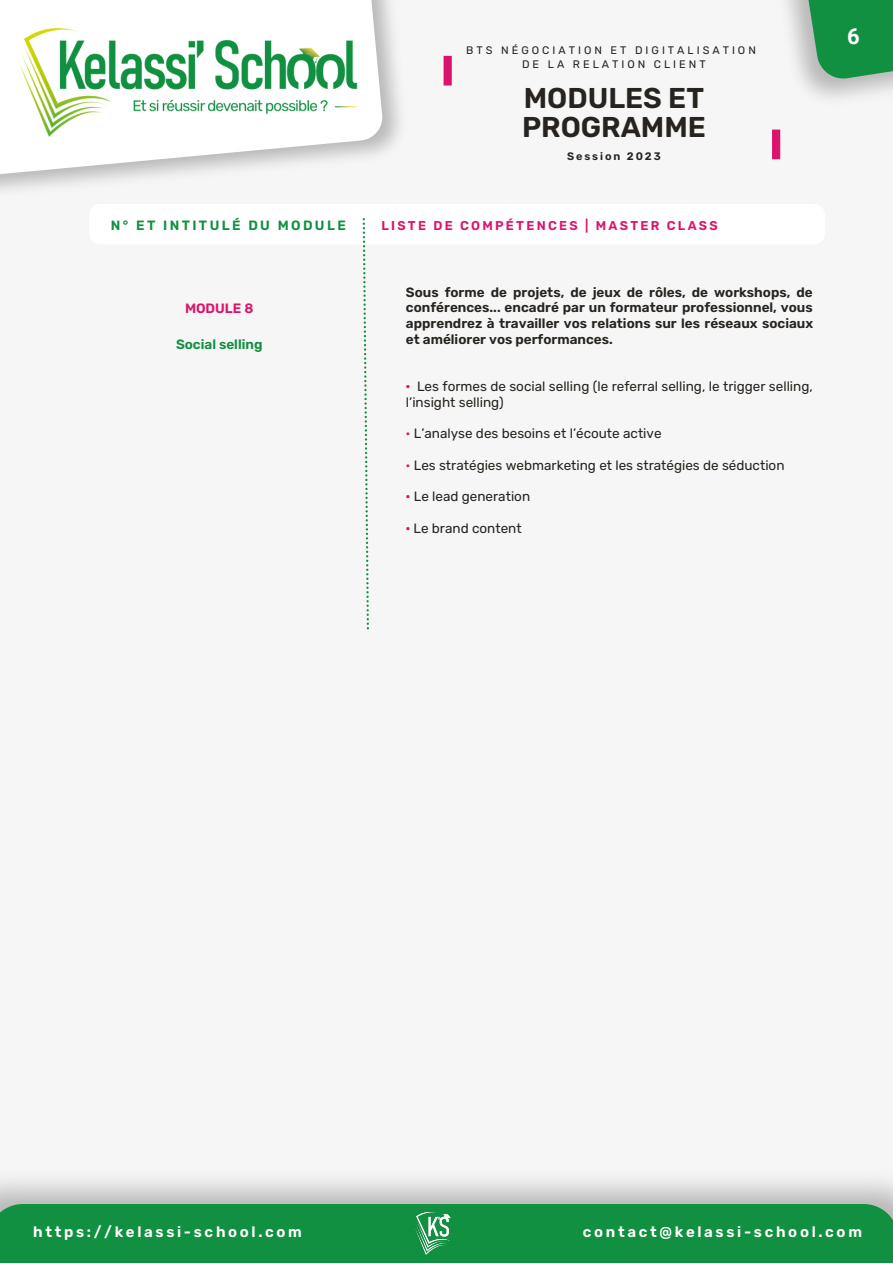
<style>
.page{position:relative;width:893px;height:1264px;background:#fff}
.page>*{position:absolute;margin:0;border:0;box-sizing:border-box;transform-origin:0 0}
.t1{font:600 28.65px/29.7px "Rubik";color:#27231f}
.t2{font:700 21.9px "Roboto";color:#fff}
.t3{font:600 15px "Rubik";letter-spacing:.18em;color:#fff}
.t4{font:13.5px/15.8px "Rubik";color:#27231f}
.t5{font:600 13.5px/15.8px "Rubik";color:#27231f;text-align:justify}
.t6{font:600 13.5px "Rubik";letter-spacing:.18em;color:#109040}
.t7{font:600 13.5px "Rubik";color:#109040}
.t8{font:600 13.5px "Rubik";color:#dc136c}
.t9{font:600 12.75px "Rubik";letter-spacing:.18em;color:#dc136c}
.t10{font:10.95px "Rubik";letter-spacing:.275em;color:#27231f}
.t11{font:600 10.95px "Rubik";letter-spacing:.18em;color:#27231f}
.s1{font-weight:600;color:#dc136c}
.s2{color:#dc136c}
</style>
<div class="page">
<div style="left:0;top:0;width:892px;height:1262px;background:#f6f6f6"></div>
<svg style="left:782px;top:0;width:110px;height:82px;background:#58aa77"></svg>
<svg style="left:0;top:0;width:384px;height:195px"></svg>
<img style="left:5px;top:6px;width:367px;height:140px">
<div style="left:0;top:1203px;width:892px;height:59px;background:#109040"></div>
<img style="left:406px;top:1206px;width:54px;height:51px">
<div style="left:89px;top:204px;width:735px;height:40px;background:#fff;border-radius:11px"></div>
<svg style="left:362px;top:218px;width:7px;height:411px"></svg>
<div style="left:443px;top:56px;width:8px;height:29px;background:#dc136c"></div>
<div style="left:772px;top:130px;width:8px;height:29px;background:#dc136c"></div>
<p class="t6" style="left:111px;top:217px;width:236px">N° ET INTITULÉ DU MODULE</p>
<p class="t8" style="left:185px;top:300px;width:70px">MODULE 8</p>
<p class="t7" style="left:176px;top:336px;width:88px">Social selling</p>
<p class="t10" style="left:466px;top:44px;width:291px">BTS NÉGOCIATION ET DIGITALISATION</p>
<p class="t10" style="left:522px;top:58px;width:185px">DE LA RELATION CLIENT</p>
<p class="t1" style="left:522px;top:83px;width:185px">MODULES ET<br>PROGRAMME</p>
<p class="t11" style="left:567px;top:149px;width:95px">Session 2023</p>
<p class="t9" style="left:381px;top:218px;width:338px">LISTE DE COMPÉTENCES | MASTER CLASS</p>
<p class="t5" style="left:406px;top:284px;width:408px">Sous forme de projets, de jeux de rôles, de workshops, de conférences... encadré par un formateur professionnel, vous apprendrez à travailler vos relations sur les réseaux sociaux et améliorer vos performances.</p>
<p class="t4" style="left:406px;top:378px;width:408px"><span class="s1">·</span> Les formes de social selling (le referral selling, le trigger selling, l’insight selling)</p>
<p class="t4" style="left:406px;top:426px;width:257px"><span class="s2">·</span> L’analyse des besoins et l’écoute active</p>
<p class="t4" style="left:406px;top:457px;width:380px"><span class="s2">·</span> Les stratégies webmarketing et les stratégies de séduction</p>
<p class="t4" style="left:406px;top:489px;width:126px"><span class="s1">·</span> Le lead generation</p>
<p class="t4" style="left:406px;top:520px;width:117px"><span class="s1">·</span> Le brand content</p>
<p class="t2" style="left:847px;top:24px;width:14px">6</p>
<p class="t3" style="left:33px;top:1223px;width:270px">https://kelassi-school.com</p>
<p class="t3" style="left:583px;top:1223px;width:280px">contact@kelassi-school.com</p>
</div>
